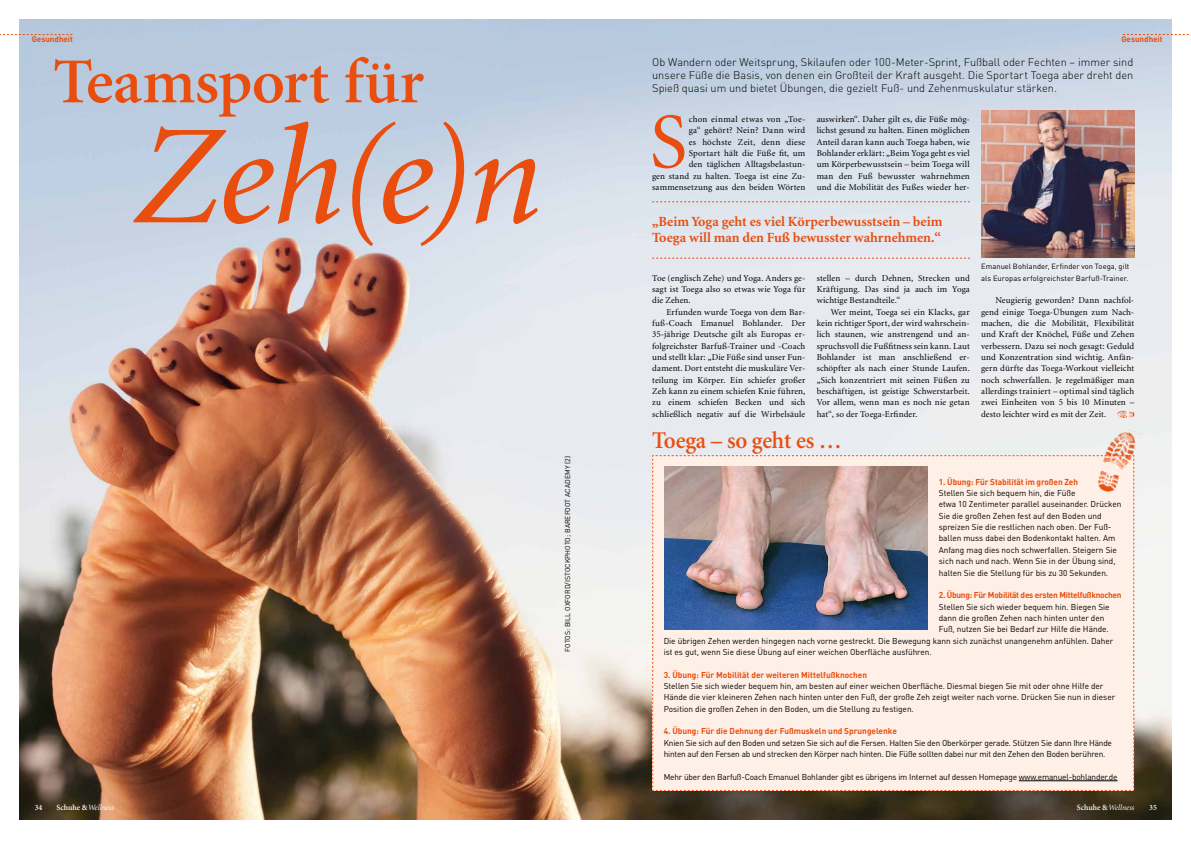
<style>
.page{position:relative;width:1191px;height:842px;background:#fff}
.page>*{position:absolute;margin:0;border:0;box-sizing:border-box;transform-origin:0 0}
.t1{font:italic 142px "Minion";color:#e94e0f}
.t2{font:78.8px "Minion";color:#e94e0f}
.t3{font:600 64px "Minion";letter-spacing:-.01em;color:#e94e0f}
.t4{font:600 24px "Minion";letter-spacing:-.01em;color:#e94e0f;scale:.96 1}
.t5{font:700 14px/16px "Minion";color:#e94e0f}
.t6{font:300 11px/13.2px "DIN";letter-spacing:-.005em;color:#000;text-align:justify}
.t7{font:9px/11.3px "Minion";letter-spacing:.015em;color:#000;text-align:justify}
.t8{font:8.5px/11.3px "DIN";color:#000}
.t9{font:8.5px/11.3px "DIN";letter-spacing:-.02em;color:#000}
.t10{font:700 8.5px "DIN";color:#e94e0f}
.t11{font:700 8.5px "DIN";letter-spacing:-.03em;color:#e94e0f}
.t12{font:italic 8px "Minion";color:#fff}
.t13{font:700 8px "DIN";color:#e94e0f}
.t14{font:600 8px "Minion";color:#fff}
.t15{font:7.5px/11.3px "DIN";letter-spacing:.01em;color:#000}
.t16{font:7px "DIN";color:#000}
.s1{font-weight:600;font-style:normal}
</style>
<div class="page">
<img style="left:20px;top:20px;width:1151px;height:799px">
<div style="left:651px;top:455px;width:483px;height:336px;background:#fef0e7"></div>
<hr style="left:1018px;top:780px;width:99px;height:1px;background:#000">
<svg style="left:652px;top:201px;width:317px;height:1px"></svg>
<svg style="left:652px;top:258px;width:317px;height:1px"></svg>
<img style="left:1091px;top:424px;width:52px;height:73px">
<svg style="left:0;top:34px;width:72px;height:1px"></svg>
<svg style="left:1123px;top:34px;width:68px;height:1px"></svg>
<img style="left:1117px;top:410px;width:17px;height:8px">
<img style="left:664px;top:466px;width:263px;height:163px">
<img style="left:981px;top:111px;width:153px;height:147px">
<p class="t13" style="left:32px;top:34px;width:43px">Gesundheit</p>
<p class="t13" style="left:1121px;top:34px;width:43px">Gesundheit</p>
<h3 class="t3" style="left:53px;top:49px;width:372px">Teamsport für</h3>
<h1 class="t1" style="left:135px;top:107px;width:409px">Zeh(e)n</h1>
<p class="t6" style="left:652px;top:55px;width:482px">Ob Wandern oder Weitsprung, Skilaufen oder 100-Meter-Sprint, Fußball oder Fechten – immer sind unsere Füße die Basis, von denen ein Großteil der Kraft ausgeht. Die Sportart Toega aber dreht den Spieß quasi um und bietet Übungen, die gezielt Fuß- und Zehenmuskulatur stärken.</p>
<h2 class="t2" style="left:649px;top:103px;width:39px">S</h2>
<p class="t7" style="left:816px;top:114px;width:155px">auswirken“. Daher gilt es, die Füße mög&shy;lichst gesund zu halten. Einen möglichen Anteil daran kann auch Toega haben, wie Bohlander erklärt: „Beim Yoga geht es viel um Körperbewusstsein – beim Toega will man den Fuß bewusster wahrnehmen und die Mobilität des Fußes wieder her-</p>
<p class="t7" style="left:652px;top:114px;width:155px;text-align:right">chon einmal etwas von „Toe-<br>ga“ gehört? Nein? Dann wird<br>es höchste Zeit, denn diese<br>Sportart hält die Füße fit, um<br>den täglichen Alltagsbelastun-<br>gen stand zu halten. Toega ist eine Zu&shy;sammensetzung aus den beiden Wörten</p>
<h3 class="t5" style="left:652px;top:214px;width:292px">„Beim Yoga geht es viel Körperbewusstsein – beim<br>Toega will man den Fuß bewusster wahrnehmen.“</h3>
<p class="t14" style="left:35px;top:804px;width:9px">34</p>
<p class="t12" style="left:57px;top:804px;width:59px"><span class="s1">Schuhe &amp;</span> Wellness</p>
<p class="t16" style="left:564px;top:652px;width:197px;rotate:-90deg">FOTOS: BILL OXFORD/ISTOCKPHOTO; BAREFOOT ACADEMY (2)</p>
<p class="t7" style="left:652px;top:272px;width:155px">Toe (englisch Zehe) und Yoga. Anders ge&shy;sagt ist Toega also so etwas wie Yoga für die Zehen.</p>
<p class="t7" style="left:652px;top:306px;width:155px;text-indent:14px">Erfunden wurde Toega von dem Bar&shy;fuß-Coach Emanuel Bohlander. Der 35-jährige Deutsche gilt als Europas er&shy;folgreichster Barfuß-Trainer und -Coach und stellt klar: „Die Füße sind unser Fun&shy;dament. Dort entsteht die muskuläre Ver&shy;teilung im Körper. Ein schiefer großer Zeh kann zu einem schiefen Knie führen, zu einem schiefen Becken und sich schließlich negativ auf die Wirbelsäule</p>
<h3 class="t4" style="left:652px;top:428px;width:199px">Toega – so geht es …</h3>
<p class="t7" style="left:816px;top:272px;width:155px">stellen – durch Dehnen, Strecken und Kräftigung. Das sind ja auch im Yoga wichtige Bestandteile.“</p>
<p class="t7" style="left:816px;top:306px;width:155px;text-indent:14px">Wer meint, Toega sei ein Klacks, gar kein richtiger Sport, der wird wahrschein&shy;lich staunen, wie anstrengend und an&shy;spruchsvoll die Fußfitness sein kann. Laut Bohlander ist man anschließend er&shy;schöpfter als nach einer Stunde Laufen. „Sich konzentriert mit seinen Füßen zu beschäftigen, ist geistige Schwerstarbeit.<br>Vor allem, wenn man es noch nie getan hat“, so der Toega-Erfinder.</p>
<p class="t15" style="left:981px;top:261px;width:150px">Emanuel Bohlander, Erfinder von Toega, gilt als Europas erfolgreichster Barfuß-Trainer.</p>
<p class="t7" style="left:981px;top:295px;width:155px;text-indent:14px">Neugierig geworden? Dann nachfol&shy;gend einige Toega-Übungen zum Nach&shy;machen, die die Mobilität, Flexibilität und Kraft der Knöchel, Füße und Zehen verbessern. Dazu sei noch gesagt: Geduld und Konzentration sind wichtig. Anfän&shy;gern dürfte das Toega-Workout vielleicht noch schwerfallen. Je regelmäßiger man allerdings trainiert – optimal sind täglich zwei Einheiten von 5 bis 10 Minuten – desto leichter wird es mit der Zeit.</p>
<p class="t10" style="left:938px;top:476px;width:141px">1. Übung: Für Stabilität im großen Zeh</p>
<p class="t8" style="left:938px;top:487px;width:184px">Stellen Sie sich bequem hin, die Füße<br>etwa 10 Zentimeter parallel auseinander. Drücken Sie die großen Zehen fest auf den Boden und spreizen Sie die restlichen nach oben. Der Fuß&shy;ballen muss dabei den Bodenkontakt halten. Am Anfang mag dies noch schwerfallen. Steigern Sie sich nach und nach. Wenn Sie in der Übung sind, halten Sie die Stellung für bis zu 30 Sekunden.</p>
<p class="t11" style="left:938px;top:589px;width:184px">2. Übung: Für Mobilität des ersten Mittelfußknochen</p>
<p class="t8" style="left:938px;top:601px;width:172px">Stellen Sie sich wieder bequem hin. Biegen Sie</p>
<p class="t8" style="left:938px;top:612px;width:167px">dann die großen Zehen nach hinten unter den</p>
<p class="t8" style="left:938px;top:624px;width:171px">Fuß, nutzen Sie bei Bedarf zur Hilfe die Hände.</p>
<p class="t8" style="left:663px;top:635px;width:451px">Die übrigen Zehen werden hingegen nach vorne gestreckt. Die Bewegung kann sich zunächst unangenehm anfühlen. Daher</p>
<p class="t8" style="left:663px;top:646px;width:269px">ist es gut, wenn Sie diese Übung auf einer weichen Oberfläche ausführen.</p>
<p class="t10" style="left:663px;top:669px;width:205px">3. Übung: Für Mobilität der weiteren Mittelfußknochen</p>
<p class="t8" style="left:663px;top:680px;width:453px">Stellen Sie sich wieder bequem hin, am besten auf einer weichen Oberfläche. Diesmal biegen Sie mit oder ohne Hilfe der<br>Hände die vier kleineren Zehen nach hinten unter den Fuß, der große Zeh zeigt weiter nach vorne. Drücken Sie nun in dieser<br>Position die großen Zehen in den Boden, um die Stellung zu festigen.</p>
<p class="t10" style="left:663px;top:725px;width:235px">4. Übung: Für die Dehnung der Fußmuskeln und Sprungelenke</p>
<p class="t9" style="left:663px;top:737px;width:450px">Knien Sie sich auf den Boden und setzen Sie sich auf die Fersen. Halten Sie den Oberkörper gerade. Stützen Sie dann Ihre Hände hinten auf den Fersen ab und strecken den Körper nach hinten. Die Füße sollten dabei nur mit den Zehen den Boden berühren.</p>
<p class="t9" style="left:663px;top:771px;width:455px">Mehr über den Barfuß-Coach Emanuel Bohlander gibt es übrigens im Internet auf dessen Homepage www.emanuel-bohlander.de</p>
<p class="t12" style="left:1077px;top:804px;width:59px"><span class="s1">Schuhe &amp;</span> Wellness</p>
<p class="t14" style="left:1149px;top:804px;width:9px">35</p>
</div>
